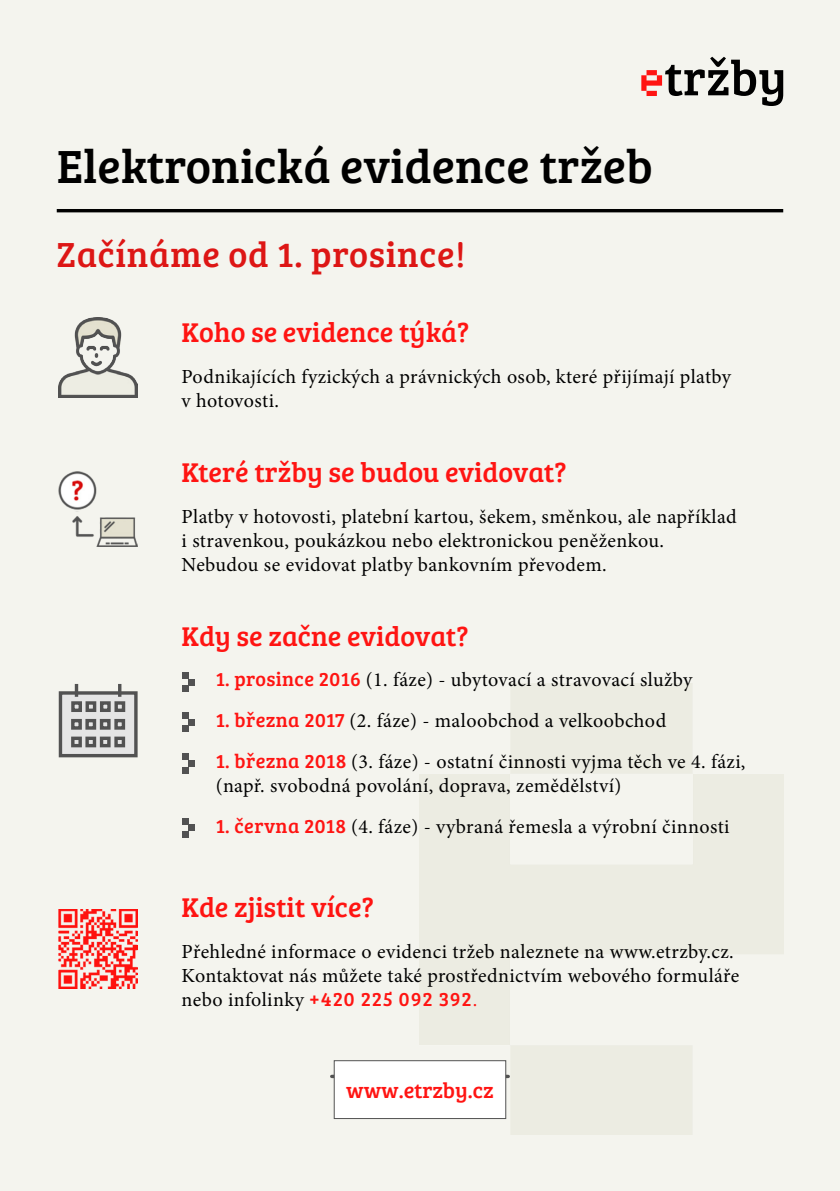
<style>
.page{position:relative;width:840px;height:1191px;background:#fff}
.page>*{position:absolute;margin:0;border:0;box-sizing:border-box;transform-origin:0 0}
.t1{font:48px "Bree Serif";color:#000}
.t2{font:36px "Bree Serif";letter-spacing:.02em;color:#dd1615}
.t3{font:28px "Bree Serif";color:#ff1412}
.t4{font:22px "Bree Serif";color:#ff1412}
.t5{font:20px/24px "Minion Pro";letter-spacing:.02em;color:#000}
.s1{font-family:"Bree Serif";color:#ff1412}
.s2{color:#ff1412}
</style>
<div class="page">
<div style="left:0;top:0;width:839px;height:1191px;background:#f4f4ee"></div>
<svg style="left:641px;top:57px;width:141px;height:49px"></svg>
<img style="left:420px;top:684px;width:362px;height:450px">
<img style="left:58px;top:318px;width:80px;height:79px">
<img style="left:58px;top:471px;width:80px;height:76px">
<svg style="left:331px;top:1074px;width:177px;height:4px"></svg>
<div style="left:333px;top:1060px;width:173px;height:59px;background:#fff;border:1px solid #525252"></div>
<div style="left:181px;top:712px;width:7px;height:6px;background:#525252"></div>
<div style="left:188px;top:718px;width:7px;height:7px;background:#525252"></div>
<div style="left:181px;top:725px;width:7px;height:7px;background:#525252"></div>
<div style="left:181px;top:753px;width:7px;height:7px;background:#525252"></div>
<div style="left:188px;top:760px;width:7px;height:7px;background:#525252"></div>
<div style="left:181px;top:767px;width:7px;height:6px;background:#525252"></div>
<div style="left:181px;top:818px;width:7px;height:6px;background:#525252"></div>
<div style="left:188px;top:824px;width:7px;height:7px;background:#525252"></div>
<div style="left:181px;top:831px;width:7px;height:7px;background:#525252"></div>
<hr style="left:57px;top:209px;width:725px;height:3px;background:#000">
<div style="left:181px;top:672px;width:7px;height:7px;background:#525252"></div>
<div style="left:188px;top:679px;width:7px;height:6px;background:#525252"></div>
<div style="left:181px;top:685px;width:7px;height:7px;background:#525252"></div>
<div style="left:59px;top:691px;width:78px;height:66px;background:#e5e5e5;border:3px solid #525252"></div>
<svg style="left:75px;top:684px;width:3px;height:13px"></svg>
<svg style="left:118px;top:684px;width:3px;height:13px"></svg>
<div style="left:71px;top:701px;width:11px;height:11px;border:3px solid #525252"></div>
<div style="left:71px;top:736px;width:11px;height:11px;border:3px solid #525252"></div>
<div style="left:71px;top:719px;width:11px;height:10px;border:3px solid #525252"></div>
<div style="left:85px;top:701px;width:11px;height:11px;border:3px solid #525252"></div>
<div style="left:85px;top:736px;width:11px;height:11px;border:3px solid #525252"></div>
<div style="left:85px;top:719px;width:11px;height:10px;border:3px solid #525252"></div>
<div style="left:100px;top:701px;width:11px;height:11px;border:3px solid #525252"></div>
<div style="left:100px;top:736px;width:10px;height:11px;border:3px solid #525252"></div>
<div style="left:100px;top:719px;width:10px;height:10px;border:3px solid #525252"></div>
<div style="left:114px;top:701px;width:11px;height:11px;border:3px solid #525252"></div>
<div style="left:114px;top:736px;width:11px;height:11px;border:3px solid #525252"></div>
<div style="left:114px;top:719px;width:11px;height:10px;border:3px solid #525252"></div>
<svg style="left:89px;top:355px;width:16px;height:12px"></svg>
<img style="left:58px;top:909px;width:79px;height:79px">
<h1 class="t1" style="left:57px;top:131px;width:597px">Elektronická evidence tržeb</h1>
<h2 class="t2" style="left:57px;top:228px;width:410px">Začínáme od 1. prosince!</h2>
<h3 class="t3" style="left:181px;top:312px;width:289px">Koho se evidence týká?</h3>
<p class="t5" style="left:181px;top:365px;width:550px">Podnikajících fyzických a právnických osob, které přijímají platby v hotovosti.</p>
<h3 class="t3" style="left:181px;top:452px;width:386px">Které tržby se budou evidovat?</h3>
<p class="t5" style="left:181px;top:504px;width:556px">Platby v hotovosti, platební kartou, šekem, směnkou, ale například i stravenkou, poukázkou nebo elektronickou peněženkou.<br>Nebudou se evidovat platby bankovním převodem.</p>
<h3 class="t3" style="left:181px;top:615px;width:288px">Kdy se začne evidovat?</h3>
<p class="t5" style="left:215px;top:668px;width:478px"><span class="s1">1. prosince 2016</span> (1. fáze) - ubytovací a stravovací služby</p>
<p class="t5" style="left:215px;top:709px;width:452px"><span class="s1">1. března 2017</span> (2. fáze) - maloobchod a velkoobchod</p>
<p class="t5" style="left:215px;top:749px;width:531px"><span class="s1">1. března 2018</span> (3. fáze) - ostatní činnosti vyjma těch ve 4. fázi, (např. svobodná povolání, doprava, zemědělství)</p>
<p class="t5" style="left:215px;top:814px;width:515px"><span class="s1">1. června 2018</span> (4. fáze) - vybraná řemesla a výrobní činnosti</p>
<h3 class="t3" style="left:181px;top:886px;width:194px">Kde zjistit více?</h3>
<p class="t5" style="left:181px;top:939px;width:559px">Přehledné informace o evidenci tržeb naleznete na www.etrzby.cz.<br>Kontaktovat nás můžete také prostřednictvím webového formuláře nebo infolinky <span class="s1">+420 225 092 392</span><span class="s2">.</span></p>
<p class="t4" style="left:346px;top:1074px;width:149px">www.etrzby.cz</p>
</div>
